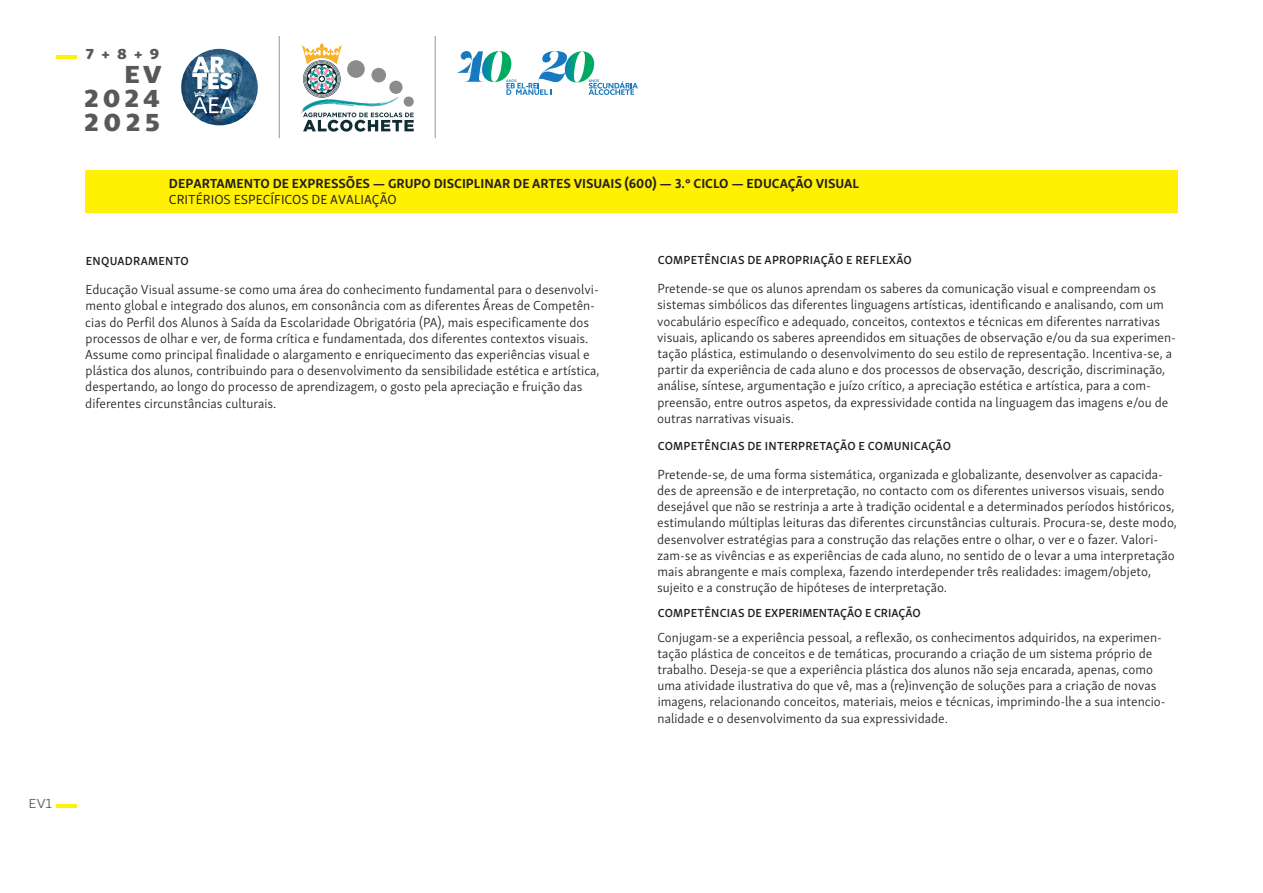
<style>
.page{position:relative;width:1263px;height:893px;background:#fff}
.page>*{position:absolute;margin:0;border:0;box-sizing:border-box;transform-origin:0 0}
.t1{font:25.5px/24px "Skolar Sans Latn Ex Eb";letter-spacing:.155em;color:#57585a;text-align:justify}
.t2{font:15px "Skolar Sans Latn Ex Eb";color:#57585a}
.t3{font:300 13.5px/16.2px "Skolar Sans Latn";color:#231f20}
.t4{font:700 13.5px "Skolar Sans Latn";color:#231f20}
.t5{font:13.5px "Skolar Sans Latn";color:#231f20}
.t6{font:300 13.5px "Skolar Sans Latn Ex";color:#57585a}
.t7{font:600 12px "Skolar Sans Latn";letter-spacing:.02em;color:#231f20}
.t8{font:600 12px "Skolar Sans Latn";color:#231f20}
</style>
<div class="page">
<hr style="left:56px;top:55px;width:21px;height:4px;background:#fff101">
<hr style="left:56px;top:804px;width:21px;height:4px;background:#fff101">
<div style="left:85px;top:170px;width:1093px;height:42px;background:#fff101"></div>
<svg style="left:300px;top:43px;width:114px;height:89px"></svg>
<hr style="left:279px;top:36px;width:1px;height:102px;background:#939598">
<hr style="left:435px;top:36px;width:1px;height:102px;background:#939598">
<svg style="left:457px;top:51px;width:181px;height:44px"></svg>
<img style="left:181px;top:49px;width:77px;height:76px;border-radius:37px">
<svg style="left:192px;top:57px;width:43px;height:56px"></svg>
<p class="t6" style="left:29px;top:793px;width:25px">EV1</p>
<p class="t2" style="left:86px;top:41px;width:75px">7+8+9</p>
<h1 class="t1" style="left:84px;top:60px;width:79px;text-indent:40px">EV 2024<br>2025</h1>
<p class="t4" style="left:169px;top:172px;width:692px">DEPARTAMENTO DE EXPRESSÕES — GRUPO DISCIPLINAR DE ARTES VISUAIS (600) — 3.º CICLO — EDUCAÇÃO VISUAL</p>
<p class="t5" style="left:169px;top:189px;width:229px">CRITÉRIOS ESPECÍFICOS DE AVALIAÇÃO</p>
<p class="t7" style="left:86px;top:252px;width:104px">ENQUADRAMENTO</p>
<p class="t3" style="left:85px;top:281px;width:516px">Educação Visual assume-se como uma área do conhecimento fundamental para o desenvolvi&shy;mento global e integrado dos alunos, em consonância com as diferentes Áreas de Competên&shy;cias do Perfil dos Alunos à Saída da Escolaridade Obrigatória (PA), mais especificamente dos processos de olhar e ver, de forma crítica e fundamentada, dos diferentes contextos visuais.<br>Assume como principal finalidade o alargamento e enriquecimento das experiências visual e plástica dos alunos, contribuindo para o desenvolvimento da sensibilidade estética e artística, despertando, ao longo do processo de aprendizagem, o gosto pela apreciação e fruição das diferentes circunstâncias culturais.</p>
<p class="t7" style="left:658px;top:251px;width:256px">COMPETÊNCIAS DE APROPRIAÇÃO E REFLEXÃO</p>
<p class="t3" style="left:657px;top:279px;width:520px">Pretende-se que os alunos aprendam os saberes da comunicação visual e compreendam os sistemas simbólicos das diferentes linguagens artísticas, identificando e analisando, com um vocabulário específico e adequado, conceitos, contextos e técnicas em diferentes narrativas visuais, aplicando os saberes apreendidos em situações de observação e/ou da sua experimen&shy;tação plástica, estimulando o desenvolvimento do seu estilo de representação. Incentiva-se, a partir da experiência de cada aluno e dos processos de observação, descrição, discriminação, análise, síntese, argumentação e juízo crítico, a apreciação estética e artística, para a com&shy;preensão, entre outros aspetos, da expressividade contida na linguagem das imagens e/ou de outras narrativas visuais.</p>
<p class="t7" style="left:658px;top:436px;width:295px">COMPETÊNCIAS DE INTERPRETAÇÃO E COMUNICAÇÃO</p>
<p class="t3" style="left:657px;top:465px;width:521px">Pretende-se, de uma forma sistemática, organizada e globalizante, desenvolver as capacida&shy;des de apreensão e de interpretação, no contacto com os diferentes universos visuais, sendo desejável que não se restrinja a arte à tradição ocidental e a determinados períodos históricos, estimulando múltiplas leituras das diferentes circunstâncias culturais. Procura-se, deste modo, desenvolver estratégias para a construção das relações entre o olhar, o ver e o fazer. Valori&shy;zam-se as vivências e as experiências de cada aluno, no sentido de o levar a uma interpretação mais abrangente e mais complexa, fazendo interdepender três realidades: imagem/objeto, sujeito e a construção de hipóteses de interpretação.</p>
<p class="t8" style="left:658px;top:603px;width:265px">COMPETÊNCIAS DE EXPERIMENTAÇÃO E CRIAÇÃO</p>
<p class="t3" style="left:657px;top:628px;width:510px">Conjugam-se a experiência pessoal, a reflexão, os conhecimentos adquiridos, na experimen&shy;tação plástica de conceitos e de temáticas, procurando a criação de um sistema próprio de trabalho. Deseja-se que a experiência plástica dos alunos não seja encarada, apenas, como uma atividade ilustrativa do que vê, mas a (re)invenção de soluções para a criação de novas imagens, relacionando conceitos, materiais, meios e técnicas, imprimindo-lhe a sua intencio&shy;nalidade e o desenvolvimento da sua expressividade.</p>
</div>
